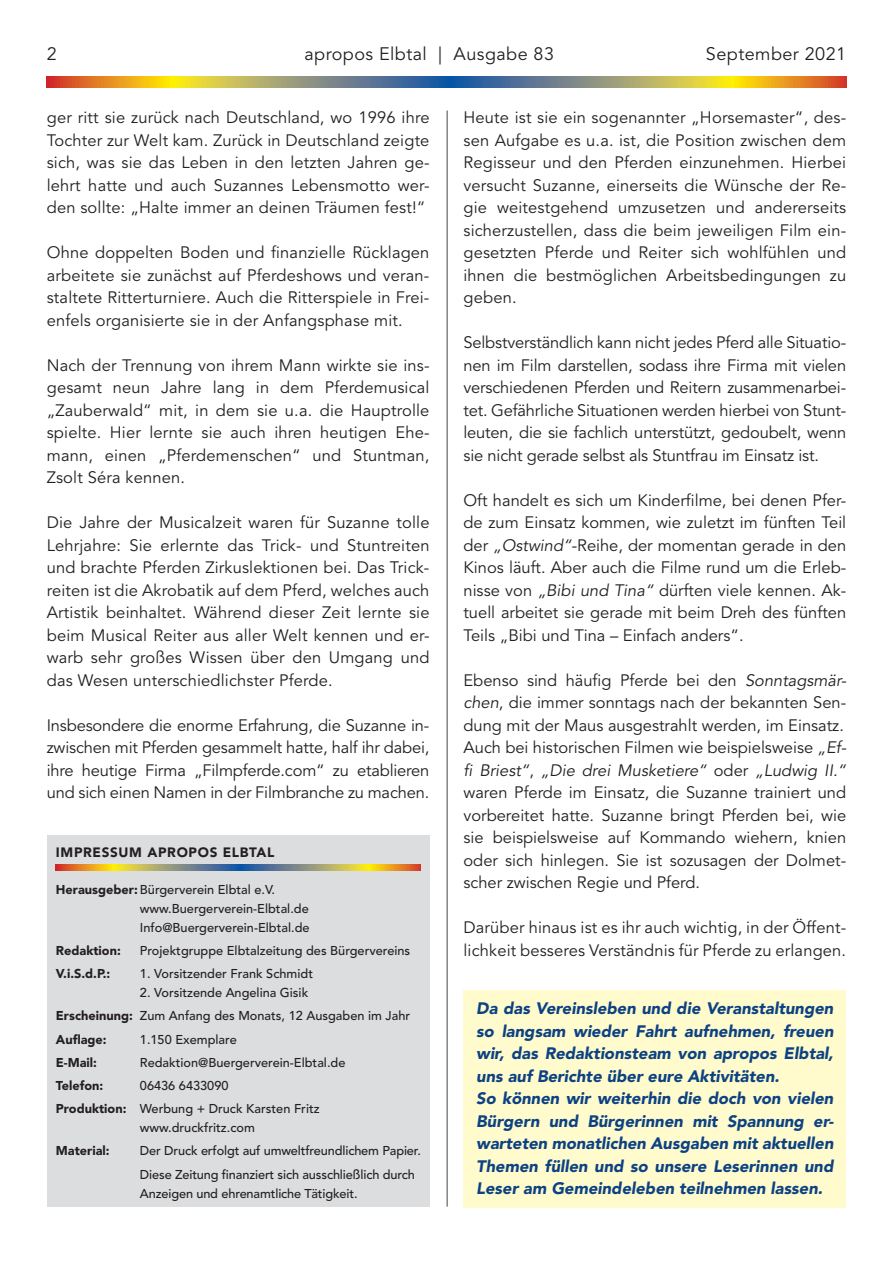
<style>
.page{position:relative;width:893px;height:1263px;background:#fff}
.page>*{position:absolute;margin:0;border:0;box-sizing:border-box;transform-origin:0 0}
.t1{font:18px "Avenir LT Std";letter-spacing:.025em;color:#231f20}
.t2{font:16.5px/22.5px "Avenir LT Std";color:#231f20;text-align:justify}
.t3{font:italic 900 16.5px/22.5px "Avenir LT Std";color:#0c4283}
.t4{font:900 13.5px "Avenir LT Std";letter-spacing:.05em;color:#231f20}
.t5{font:500 12.75px/23.2px "Avenir LT Std";color:#231f20}
.t6{font:900 12.75px "Avenir LT Std";color:#231f20}
.s1{font-weight:900}
.s2{font-style:italic}
</style>
<div class="page">
<svg style="left:47px;top:77px;width:799px;height:10px;background:#a6955c"></svg>
<div style="left:463px;top:990px;width:383px;height:218px;background:#fffbcc"></div>
<div style="left:47px;top:836px;width:382px;height:371px;background:#dcdddf"></div>
<svg style="left:56px;top:865px;width:365px;height:5px;background:#a6955c"></svg>
<hr style="left:446px;top:111px;width:2px;height:1095px;background:#808285">
<p class="t1" style="left:47px;top:44px;width:12px">2</p>
<p class="t1" style="left:304px;top:44px;width:251px">apropos Elbtal | Ausgabe 83</p>
<p class="t1" style="left:706px;top:44px;width:142px">September 2021</p>
<p class="t2" style="left:47px;top:107px;width:384px">ger ritt sie zurück nach Deutschland, wo 1996 ihre Tochter zur Welt kam. Zurück in Deutschland zeigte sich, was sie das Leben in den letzten Jahren ge&shy;lehrt hatte und auch Suzannes Lebensmotto wer&shy;den sollte: „Halte immer an deinen Träumen fest!“</p>
<p class="t2" style="left:47px;top:242px;width:384px">Ohne doppelten Boden und finanzielle Rücklagen arbeitete sie zunächst auf Pferdeshows und veran&shy;staltete Ritterturniere. Auch die Ritterspiele in Frei&shy;enfels organisierte sie in der Anfangsphase mit.</p>
<p class="t2" style="left:47px;top:354px;width:384px">Nach der Trennung von ihrem Mann wirkte sie ins&shy;gesamt neun Jahre lang in dem Pferdemusical „Zauberwald“ mit, in dem sie u.a. die Hauptrolle spielte. Hier lernte sie auch ihren heutigen Ehe&shy;mann, einen „Pferdemenschen“ und Stuntman, Zsolt Séra kennen.</p>
<p class="t2" style="left:47px;top:512px;width:384px">Die Jahre der Musicalzeit waren für Suzanne tolle Lehrjahre: Sie erlernte das Trick- und Stuntreiten und brachte Pferden Zirkuslektionen bei. Das Trick&shy;reiten ist die Akrobatik auf dem Pferd, welches auch Artistik beinhaltet. Während dieser Zeit lernte sie beim Musical Reiter aus aller Welt kennen und er&shy;warb sehr großes Wissen über den Umgang und das Wesen unterschiedlichster Pferde.</p>
<p class="t2" style="left:47px;top:714px;width:384px">Insbesondere die enorme Erfahrung, die Suzanne in&shy;zwischen mit Pferden gesammelt hatte, half ihr dabei, ihre heutige Firma „Filmpferde.com“ zu etablieren und sich einen Namen in der Filmbranche zu machen.</p>
<p class="t4" style="left:56px;top:844px;width:220px">IMPRESSUM APROPOS ELBTAL</p>
<p class="t5" style="left:140px;top:881px;width:171px;line-height:18.8px;text-indent:-84px"><span class="s1">Herausgeber:</span> Bürgerverein Elbtal e.V. www.Buergerverein-Elbtal.de<br>Info@Buergerverein-Elbtal.de</p>
<p class="t6" style="left:56px;top:943px;width:66px">Redaktion:</p>
<p class="t5" style="left:140px;top:939px;width:272px">Projektgruppe Elbtalzeitung des Bürgervereins</p>
<p class="t6" style="left:56px;top:966px;width:56px">V.i.S.d.P.:</p>
<p class="t5" style="left:140px;top:963px;width:175px">1. Vorsitzender Frank Schmidt</p>
<p class="t5" style="left:56px;top:981px;width:356px;text-indent:84px">2. Vorsitzende Angelina Gisik<br><span class="s1">Erscheinung:</span> Zum Anfang des Monats, 12 Ausgaben im Jahr<br><span class="s1">Auflage:</span></p>
<p class="t5" style="left:140px;top:1028px;width:98px">1.150 Exemplare</p>
<p class="t6" style="left:56px;top:1055px;width:43px">E-Mail:</p>
<p class="t5" style="left:140px;top:1051px;width:207px">Redaktion@Buergerverein-Elbtal.de</p>
<p class="t6" style="left:56px;top:1078px;width:49px">Telefon:</p>
<p class="t5" style="left:56px;top:1074px;width:265px;text-align:center">06436 6433090<br><span class="s1">Produktion:</span> Werbung + Druck Karsten Fritz</p>
<p class="t5" style="left:140px;top:1116px;width:117px">www.druckfritz.com</p>
<p class="t6" style="left:56px;top:1143px;width:55px">Material:</p>
<p class="t5" style="left:140px;top:1140px;width:282px">Der Druck erfolgt auf umweltfreundlichem Papier.<br>Diese Zeitung finanziert sich ausschließlich durch</p>
<p class="t5" style="left:140px;top:1182px;width:219px">Anzeigen und ehrenamtliche Tätigkeit.</p>
<p class="t2" style="left:463px;top:107px;width:384px">Heute ist sie ein sogenannter „Horsemaster“, des&shy;sen Aufgabe es u.a. ist, die Position zwischen dem Regisseur und den Pferden einzunehmen. Hierbei versucht Suzanne, einerseits die Wünsche der Re&shy;gie weitestgehend umzusetzen und andererseits sicherzustellen, dass die beim jeweiligen Film ein&shy;gesetzten Pferde und Reiter sich wohlfühlen und ihnen die bestmöglichen Arbeitsbedingungen zu geben.</p>
<p class="t2" style="left:463px;top:332px;width:384px">Selbstverständlich kann nicht jedes Pferd alle Situatio&shy;nen im Film darstellen, sodass ihre Firma mit vielen verschiedenen Pferden und Reitern zusammenarbei&shy;tet. Gefährliche Situationen werden hierbei von Stunt&shy;leuten, die sie fachlich unterstützt, gedoubelt, wenn sie nicht gerade selbst als Stuntfrau im Einsatz ist.</p>
<p class="t2" style="left:463px;top:489px;width:384px">Oft handelt es sich um Kinderfilme, bei denen Pfer&shy;de zum Einsatz kommen, wie zuletzt im fünften Teil der <span class="s2">„Ostwind“</span>-Reihe, der momentan gerade in den Kinos läuft. Aber auch die Filme rund um die Erleb&shy;nisse von <span class="s2">„Bibi und Tina“</span> dürften viele kennen. Ak&shy;tuell arbeitet sie gerade mit beim Dreh des fünften Teils „Bibi und Tina – Einfach anders“.</p>
<p class="t2" style="left:463px;top:669px;width:384px;text-align:left">Ebenso sind häufig Pferde bei den <span class="s2">Sonntagsmär&shy;chen</span>, die immer sonntags nach der bekannten Sen&shy;dung mit der Maus ausgestrahlt werden, im Einsatz.<br>Auch bei historischen Filmen wie beispielsweise <span class="s2">„Ef&shy;fi Briest“</span>, <span class="s2">„Die drei Musketiere“</span> oder <span class="s2">„Ludwig II.“ </span>waren Pferde im Einsatz, die Suzanne trainiert und vorbereitet hatte. Suzanne bringt Pferden bei, wie sie beispielsweise auf Kommando wiehern, knien oder sich hinlegen. Sie ist sozusagen der Dolmet&shy;scher zwischen Regie und Pferd.</p>
<p class="t2" style="left:463px;top:917px;width:384px">Darüber hinaus ist es ihr auch wichtig, in der Öffent&shy;lichkeit besseres Verständnis für Pferde zu erlangen.</p>
<p class="t3" style="left:476px;top:997px;width:359px">Da das Vereinsleben und die Veranstaltungen so langsam wieder Fahrt aufnehmen, freuen wir, das Redaktionsteam von apropos Elbtal, uns auf Berichte über eure Aktivitäten.<br>So können wir weiterhin die doch von vielen Bürgern und Bürgerinnen mit Spannung er&shy;warteten monatlichen Ausgaben mit aktuellen Themen füllen und so unsere Leserinnen und Leser am Gemeindeleben teilnehmen lassen.</p>
</div>
